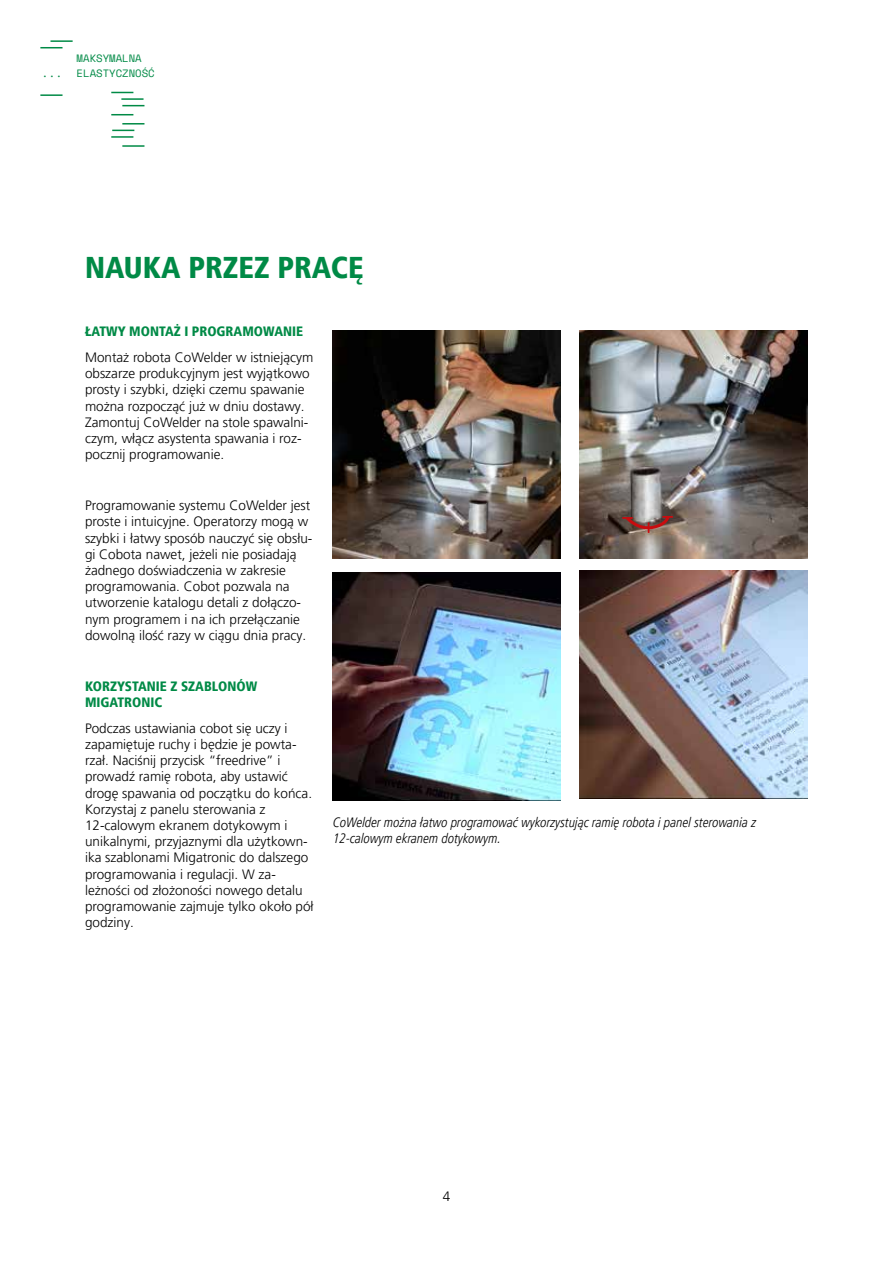
<style>
.page{position:relative;width:893px;height:1263px;background:#fff}
.page>*{position:absolute;margin:0;border:0;box-sizing:border-box;transform-origin:0 0}
.t1{font:900 condensed 30px "Frutiger LT Pro";color:#008a46}
.t2{font:300 13.5px/16.2px "Frutiger LT Pro";color:#000}
.t3{font:italic 300 condensed 13.5px/16.2px "Frutiger LT Pro";color:#000}
.t4{font:900 condensed 13.5px/16.2px "Frutiger LT Pro";color:#008a46}
.t5{font:300 13.5px "Frutiger LT Com";color:#000}
.t6{font:11.55px "Space Mono";color:#008a46}
.t7{font:10.65px/15px "Space Mono";color:#008a46}
</style>
<div class="page">
<svg style="left:111px;top:114px;width:22px;height:1px"></svg>
<hr style="left:122px;top:145px;width:22px;height:2px;background:#008a46">
<svg style="left:40px;top:47px;width:23px;height:1px"></svg>
<svg style="left:111px;top:92px;width:22px;height:1px"></svg>
<hr style="left:122px;top:123px;width:22px;height:2px;background:#008a46">
<hr style="left:40px;top:94px;width:23px;height:2px;background:#008a46">
<hr style="left:51px;top:40px;width:22px;height:2px;background:#008a46">
<hr style="left:121px;top:98px;width:23px;height:2px;background:#008a46">
<svg style="left:112px;top:130px;width:22px;height:1px"></svg>
<svg style="left:122px;top:105px;width:22px;height:1px"></svg>
<hr style="left:111px;top:136px;width:22px;height:2px;background:#008a46">
<img style="left:579px;top:571px;width:228px;height:228px">
<img style="left:332px;top:330px;width:229px;height:228px">
<img style="left:332px;top:573px;width:229px;height:228px">
<img style="left:579px;top:330px;width:228px;height:228px">
<svg style="left:622px;top:514px;width:51px;height:19px"></svg>
<p class="t6" style="left:41px;top:64px;width:23px">...</p>
<p class="t7" style="left:77px;top:51px;width:80px">MAKSYMALNA<br>ELASTYCZNOŚĆ</p>
<h1 class="t1" style="left:85px;top:249px;width:280px">NAUKA PRZEZ PRACĘ</h1>
<p class="t4" style="left:85px;top:324px;width:220px">ŁATWY MONTAŻ I PROGRAMOWANIE</p>
<p class="t2" style="left:85px;top:349px;width:230px">Montaż robota CoWelder w istniejącym obszarze produkcyjnym jest wyjątkowo prosty i szybki, dzięki czemu spawanie można rozpocząć już w dniu dostawy.<br>Zamontuj CoWelder na stole spawalni&shy;czym, włącz asystenta spawania i roz&shy;pocznij programowanie.</p>
<p class="t2" style="left:85px;top:498px;width:229px">Programowanie systemu CoWelder jest proste i intuicyjne. Operatorzy mogą w szybki i łatwy sposób nauczyć się obsłu&shy;gi Cobota nawet, jeżeli nie posiadają żadnego doświadczenia w zakresie programowania. Cobot pozwala na utworzenie katalogu detali z dołączo&shy;nym programem i na ich przełączanie dowolną ilość razy w ciągu dnia pracy.</p>
<p class="t4" style="left:85px;top:678px;width:174px">KORZYSTANIE Z SZABLONÓW<br>MIGATRONIC</p>
<p class="t2" style="left:85px;top:720px;width:230px">Podczas ustawiania cobot się uczy i zapamiętuje ruchy i będzie je powta&shy;rzał. Naciśnij przycisk “freedrive” i prowadź ramię robota, aby ustawić drogę spawania od początku do końca.<br>Korzystaj z panelu sterowania z 12-calowym ekranem dotykowym i unikalnymi, przyjaznymi dla użytkown&shy;ika szablonami Migatronic do dalszego programowania i regulacji. W za&shy;leżności od złożoności nowego detalu programowanie zajmuje tylko około pół godziny.</p>
<p class="t3" style="left:333px;top:814px;width:425px">CoWelder można łatwo programować wykorzystując ramię robota i panel sterowania z<br>12-calowym ekranem dotykowym.</p>
<p class="t5" style="left:443px;top:1188px;width:9px">4</p>
</div>
